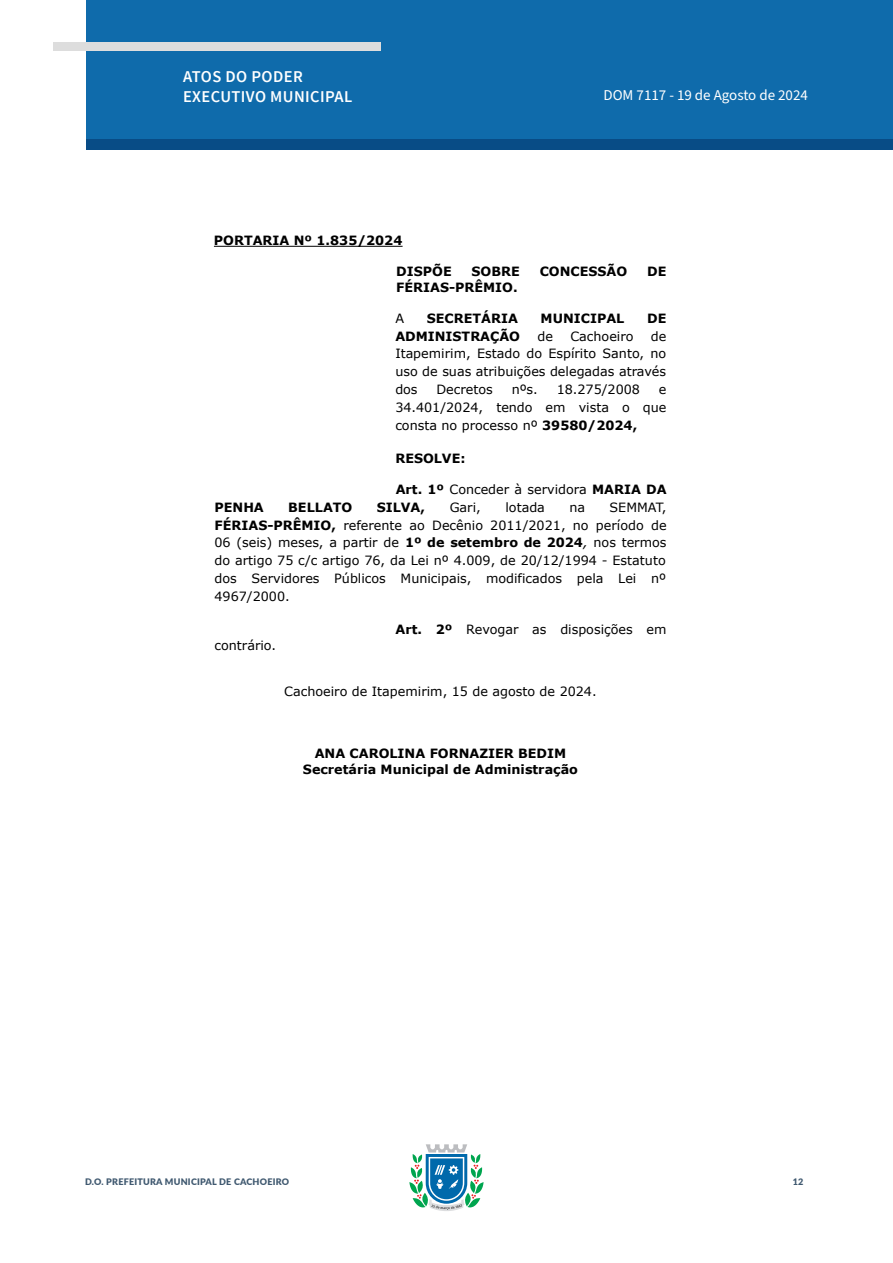
<style>
.page{position:relative;width:893px;height:1263px;background:#fff}
.page>*{position:absolute;margin:0;border:0;box-sizing:border-box;transform-origin:0 0}
.t1{font:600 16.5px/19.8px "Source Sans Pro";letter-spacing:.025em;color:#fff}
.t2{font:15px "Source Sans Pro";color:#fff}
.t3{font:12.75px/17.9px "Verdana";color:#000;text-align:justify}
.t4{font:700 12.75px/15.5px "Verdana";color:#000;text-align:center}
.t5{font:900 9px "Lato";letter-spacing:.025em;color:#405970}
.s1{font-weight:700}
.s2{font-style:italic}
</style>
<div class="page">
<svg style="left:409px;top:1144px;width:75px;height:67px"></svg>
<div style="left:86px;top:0;width:807px;height:140px;background:#0f6bab"></div>
<div style="left:87px;top:140px;width:806px;height:10px;background:#084c86"></div>
<div style="left:53px;top:42px;width:328px;height:9px;background:#ddd"></div>
<hr style="left:214px;top:246px;width:189px;height:1px;background:#000">
<p class="t1" style="left:183px;top:67px;width:171px">ATOS DO PODER<br>EXECUTIVO MUNICIPAL</p>
<p class="t2" style="left:603px;top:85px;width:206px">DOM 7117 - 19 de Agosto de 2024</p>
<p class="t4" style="left:214px;top:232px;width:190px">PORTARIA Nº 1.835/2024</p>
<p class="t4" style="left:396px;top:263px;width:57px">DISPÕE</p>
<p class="t4" style="left:472px;top:263px;width:50px">SOBRE</p>
<p class="t4" style="left:540px;top:263px;width:89px">CONCESSÃO</p>
<p class="t4" style="left:647px;top:263px;width:21px">DE</p>
<p class="t4" style="left:396px;top:279px;width:123px">FÉRIAS-PRÊMIO.</p>
<p class="t3" style="left:395px;top:310px;width:10px">A</p>
<p class="t4" style="left:427px;top:310px;width:93px">SECRETÁRIA</p>
<p class="t4" style="left:541px;top:310px;width:85px">MUNICIPAL</p>
<p class="t4" style="left:647px;top:310px;width:21px">DE</p>
<p class="t4" style="left:395px;top:328px;width:126px">ADMINISTRAÇÃO</p>
<p class="t3" style="left:537px;top:328px;width:17px">de</p>
<p class="t3" style="left:570px;top:328px;width:65px">Cachoeiro</p>
<p class="t3" style="left:395px;top:328px;width:273px;text-indent:256px">de Itapemirim, Estado do Espírito Santo, no uso de suas atribuições delegadas através dos</p>
<p class="t3" style="left:436px;top:381px;width:58px">Decretos</p>
<p class="t3" style="left:512px;top:381px;width:28px">nºs.</p>
<p class="t3" style="left:557px;top:381px;width:85px">18.275/2008</p>
<p class="t3" style="left:395px;top:381px;width:273px;text-indent:263px">e 34.401/2024, tendo em vista o que consta no processo nº <span class="s1">39580/2024,</span></p>
<p class="t4" style="left:395px;top:450px;width:72px">RESOLVE:</p>
<p class="t3" style="left:396px;top:481px;width:272px"><span class="s1">Art. 1º</span> Conceder à servidora <span class="s1">MARIA DA</span></p>
<p class="t4" style="left:215px;top:499px;width:51px">PENHA</p>
<p class="t4" style="left:288px;top:499px;width:66px">BELLATO</p>
<p class="t4" style="left:377px;top:499px;width:50px">SILVA,</p>
<p class="t3" style="left:450px;top:499px;width:33px">Gari,</p>
<p class="t3" style="left:505px;top:499px;width:41px">lotada</p>
<p class="t3" style="left:569px;top:499px;width:17px">na</p>
<p class="t3" style="left:215px;top:499px;width:454px;text-indent:395px">SEMMAT, <span class="s1">FÉRIAS-PRÊMIO,</span> referente ao Decênio 2011/2021, no período de 06 (seis) meses, a partir de <span class="s1">1º de setembro de 2024</span><span class="s2">,</span> nos termos do artigo 75 c/c artigo 76, da Lei nº 4.009, de 20/12/1994 - Estatuto dos Servidores Públicos Municipais, modificados pela Lei nº 4967/2000.</p>
<p class="t3" style="left:396px;top:621px;width:272px"><span class="s1">Art. 2º</span> Revogar as disposições em</p>
<p class="t3" style="left:215px;top:637px;width:63px">contrário.</p>
<p class="t3" style="left:284px;top:683px;width:314px">Cachoeiro de Itapemirim, 15 de agosto de 2024.</p>
<p class="t4" style="left:303px;top:745px;width:276px">ANA CAROLINA FORNAZIER BEDIM<br>Secretária Municipal de Administração</p>
<p class="t5" style="left:85px;top:1175px;width:206px">D.O. PREFEITURA MUNICIPAL DE CACHOEIRO</p>
<p class="t5" style="left:793px;top:1175px;width:12px">12</p>
</div>
